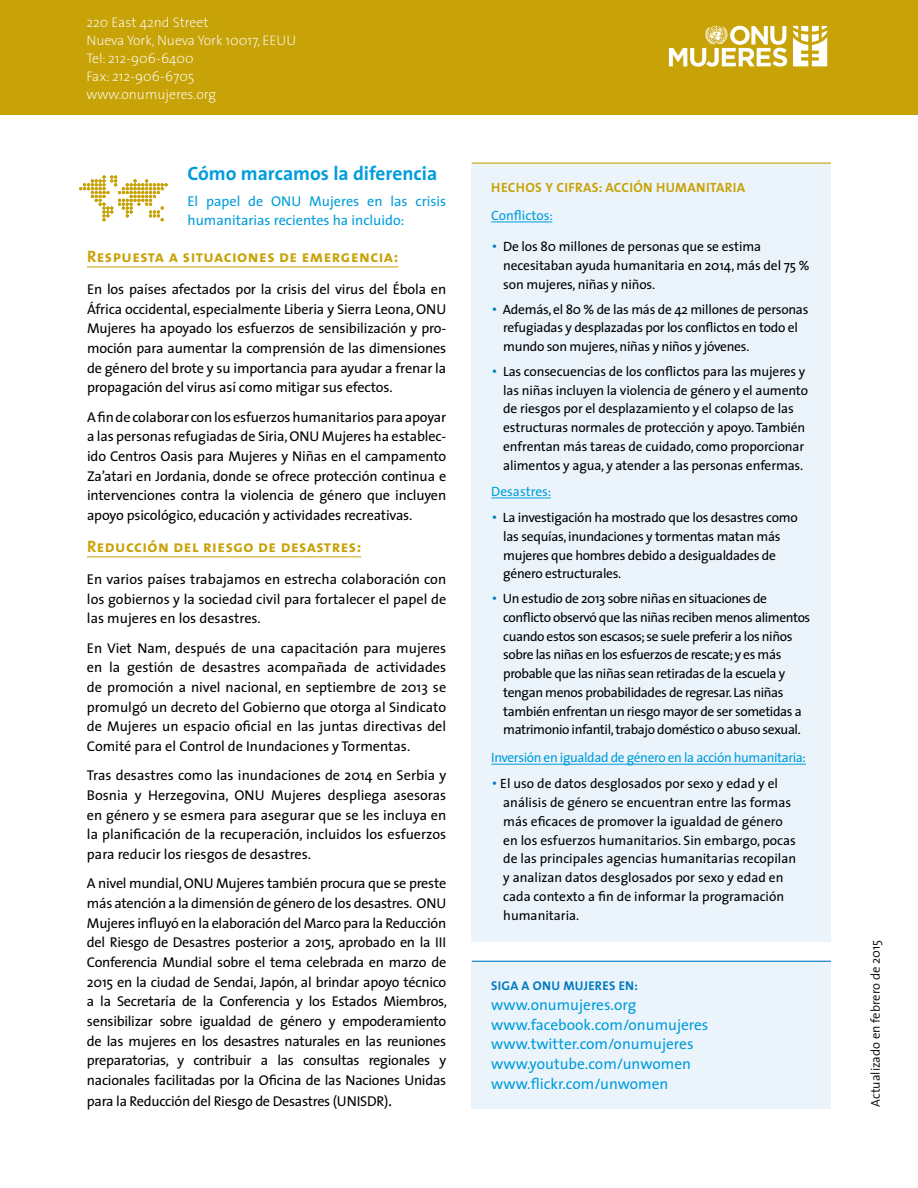
<style>
.page{position:relative;width:918px;height:1188px;background:#fff}
.page>*{position:absolute;margin:0;border:0;box-sizing:border-box;transform-origin:0 0}
.t1{font:700 19.5px "The Sans";color:#009ddc}
.t2{font:16.5px "The Sans Bold Caps";letter-spacing:.03em;color:#c8a307}
.t3{font:15.3px/19.6px "The Sans";color:#009ddc}
.t4{font:14.25px/19.6px "The Sans";letter-spacing:-.01em;color:#000;text-align:justify}
.t5{font:14.25px/19.6px "The Sans";color:#009ddc}
.t6{font:200 13.8px/18px "The Sans";color:#fff}
.t7{font:13.5px/18.8px "The Sans";letter-spacing:-.02em;color:#000}
.t8{font:13.5px/18.8px "The Sans";color:#000}
.t9{font:13.5px "The Sans";letter-spacing:-.03em;color:#009ddc}
.t10{font:13.5px "The Sans Bold Caps";letter-spacing:.02em;color:#c8a307}
.t11{font:13.5px "The Sans";color:#009ddc}
.t12{font:300 12.75px "The Sans";color:#000}
.t13{font:12.75px "The Sans Bold Caps";letter-spacing:.02em;color:#0079c1}
.s1{font-family:"Minion Pro";font-size:18px}
.s2{font-weight:300;font-size:16.5px;color:#0079c1}
</style>
<div class="page">
<div style="left:0;top:0;width:918px;height:115px;background:#c8a307"></div>
<svg style="left:669px;top:25px;width:118px;height:42px"></svg>
<svg style="left:793px;top:26px;width:34px;height:40px"></svg>
<hr style="left:87px;top:267px;width:311px;height:1px;background:#c8a307">
<hr style="left:87px;top:557px;width:274px;height:1px;background:#c8a307">
<svg style="left:79px;top:176px;width:89px;height:45px"></svg>
<div style="left:472px;top:163px;width:359px;height:779px;background:#ecf4fb"></div>
<hr style="left:472px;top:163px;width:359px;height:1px;background:#c8a307">
<hr style="left:491px;top:222px;width:61px;height:1px;background:#009ddc">
<hr style="left:491px;top:498px;width:60px;height:1px;background:#009ddc">
<hr style="left:491px;top:764px;width:315px;height:1px;background:#009ddc">
<div style="left:472px;top:962px;width:359px;height:146px;background:#ecf4fb"></div>
<hr style="left:472px;top:961px;width:359px;height:1px;background:#0079c1">
<p class="t6" style="left:86px;top:13px;width:211px">220 East 42nd Street<br>Nueva York, Nueva York 10017, EEUU<br>Tel: 212-906-6400<br>Fax: 212-906-6705 www.onumujeres.org</p>
<h1 class="t1" style="left:188px;top:157px;width:251px">Cómo marcamos la diferencia</h1>
<p class="t5" style="left:188px;top:191px;width:260px">El papel de ONU Mujeres en las crisis humanitarias recientes ha incluido:</p>
<p class="t2" style="left:87px;top:243px;width:313px">Respuesta a situaciones de emergencia:</p>
<p class="t4" style="left:87px;top:279px;width:361px">En los países afectados por la crisis del virus del Ébola en África occidental, especialmente Liberia y Sierra Leona, ONU Mujeres ha apoyado los esfuerzos de sensibilización y pro&shy;moción para aumentar la comprensión de las dimensiones de género del brote y su importancia para ayudar a frenar la propagación del virus así como mitigar sus efectos.</p>
<p class="t4" style="left:87px;top:407px;width:361px">A fin de colaborar con los esfuerzos humanitarios para apoyar a las personas refugiadas de Siria, ONU Mujeres ha establec&shy;ido Centros Oasis para Mujeres y Niñas en el campamento Za’atari en Jordania, donde se ofrece protección continua e intervenciones contra la violencia de género que incluyen apoyo psicológico, educación y actividades recreativas.</p>
<p class="t2" style="left:87px;top:533px;width:276px">Reducción del riesgo de desastres:</p>
<p class="t4" style="left:87px;top:569px;width:361px">En varios países trabajamos en estrecha colaboración con los gobiernos y la sociedad civil para fortalecer el papel de las mujeres en los desastres.</p>
<p class="t4" style="left:87px;top:638px;width:361px">En Viet Nam, después de una capacitación para mujeres en la gestión de desastres acompañada de actividades de promoción a nivel nacional, en septiembre de 2013 se promulgó un decreto del Gobierno que otorga al Sindicato de Mujeres un espacio oficial en las juntas directivas del Comité para el Control de Inundaciones y Tormentas.</p>
<p class="t4" style="left:87px;top:765px;width:361px">Tras desastres como las inundaciones de 2014 en Serbia y Bosnia y Herzegovina, ONU Mujeres despliega asesoras en género y se esmera para asegurar que se les incluya en la planificación de la recuperación, incluidos los esfuerzos para reducir los riesgos de desastres.</p>
<p class="t4" style="left:87px;top:873px;width:361px">A nivel mundial, ONU Mujeres también procura que se preste más atención a la dimensión de género de los desastres. ONU Mujeres influyó en la elaboración del Marco para la Reducción del Riesgo de Desastres posterior a 2015, aprobado en la III Conferencia Mundial sobre el tema celebrada en marzo de 2015 en la ciudad de Sendai, Japón, al brindar apoyo técnico a la Secretaría de la Conferencia y los Estados Miembros, sensibilizar sobre igualdad de género y empoderamiento de las mujeres en los desastres naturales en las reuniones preparatorias, y contribuir a las consultas regionales y nacionales facilitadas por la Oficina de las Naciones Unidas</p>
<p class="t4" style="left:87px;top:1091px;width:307px">para la Reducción del Riesgo de Desastres (UNISDR)<span class="s1">.</span></p>
<p class="t10" style="left:491px;top:176px;width:256px">HECHOS Y CIFRAS: ACCIÓN HUMANITARIA</p>
<p class="t11" style="left:491px;top:204px;width:63px">Conflictos:</p>
<p class="t7" style="left:503px;top:237px;width:308px;text-indent:-12px"><span class="s2">•</span> De los 80 millones de personas que se estima necesitaban ayuda humanitaria en 2014, más del 75 % son mujeres, niñas y niños.</p>
<p class="t7" style="left:503px;top:299px;width:307px;text-indent:-12px"><span class="s2">•</span> Además, el 80 % de las más de 42 millones de personas refugiadas y desplazadas por los conflictos en todo el mundo son mujeres, niñas y niños y jóvenes.</p>
<p class="t7" style="left:503px;top:362px;width:306px;text-indent:-12px"><span class="s2">•</span> Las consecuencias de los conflictos para las mujeres y las niñas incluyen la violencia de género y el aumento de riesgos por el desplazamiento y el colapso de las estructuras normales de protección y apoyo. También enfrentan más tareas de cuidado, como proporcionar alimentos y agua, y atender a las personas enfermas.</p>
<p class="t11" style="left:491px;top:480px;width:62px">Desastres:</p>
<p class="t7" style="left:503px;top:508px;width:296px;text-indent:-12px"><span class="s2">•</span> La investigación ha mostrado que los desastres como las sequías, inundaciones y tormentas matan más mujeres que hombres debido a desigualdades de género estructurales.</p>
<p class="t7" style="left:503px;top:589px;width:309px;text-indent:-12px"><span class="s2">•</span> Un estudio de 2013 sobre niñas en situaciones de conflicto observó que las niñas reciben menos alimentos cuando estos son escasos; se suele preferir a los niños sobre las niñas en los esfuerzos de rescate; y es más probable que las niñas sean retiradas de la escuela y tengan menos probabilidades de regresar. Las niñas también enfrentan un riesgo mayor de ser sometidas a matrimonio infantil, trabajo doméstico o abuso sexual.</p>
<p class="t9" style="left:491px;top:746px;width:316px">Inversión en igualdad de género en la acción humanitaria:</p>
<p class="t8" style="left:503px;top:774px;width:294px;text-indent:-12px"><span class="s2">•</span> El uso de datos desglosados por sexo y edad y el análisis de género se encuentran entre las formas más eficaces de promover la igualdad de género en los esfuerzos humanitarios. Sin embargo, pocas de las principales agencias humanitarias recopilan y analizan datos desglosados por sexo y edad en cada contexto a fin de informar la programación humanitaria.</p>
<p class="t13" style="left:491px;top:975px;width:148px">SIGA A ONU MUJERES EN:</p>
<p class="t3" style="left:491px;top:995px;width:219px">www.onumujeres.org www.facebook.com/onumujeres www.twitter.com/onumujeres www.youtube.com/unwomen www.flickr.com/unwomen</p>
<p class="t12" style="left:865px;top:1107px;width:169px;rotate:-90deg">Actualizado en febrero de 2015</p>
</div>
